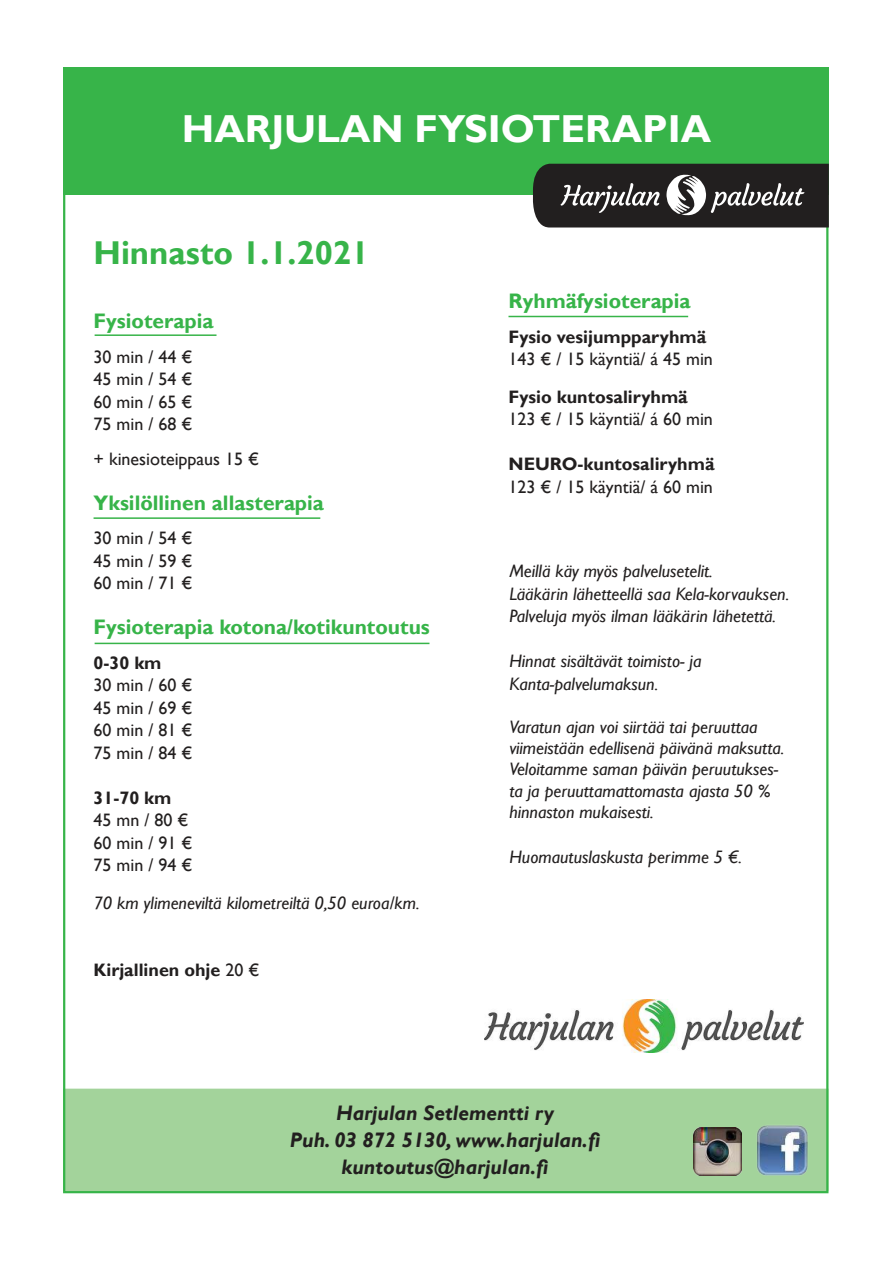
<style>
.page{position:relative;width:893px;height:1263px;background:#fff}
.page>*{position:absolute;margin:0;border:0;box-sizing:border-box;transform-origin:0 0}
.t1{font:700 39px "Gill Sans";color:#fff}
.t2{font:700 33px "Gill Sans";color:#37b449}
.t3{font:700 21px "Gill Sans";color:#37b449}
.t4{font:italic 700 21px/27px "Gill Sans";color:#221f1f;text-align:center}
.t5{font:italic 18px/21px "Gill Sans";color:#221f1f}
.t6{font:18px/22.5px "Gill Sans";color:#221f1f;text-align:justify}
.t7{font:700 18px "Gill Sans";color:#221f1f}
.s1{font-weight:400}
</style>
<div class="page">
<div style="left:64px;top:67px;width:765px;height:128px;background:#37b449"></div>
<div style="left:63px;top:1089px;width:765px;height:102px;background:#a3d39b"></div>
<hr style="left:95px;top:334px;width:121px;height:2px;background:#37b449">
<hr style="left:508px;top:316px;width:180px;height:1px;background:#37b449">
<hr style="left:94px;top:517px;width:226px;height:2px;background:#37b449">
<hr style="left:95px;top:643px;width:334px;height:1px;background:#37b449">
<img style="left:485px;top:999px;width:319px;height:53px">
<img style="left:757px;top:1125px;width:51px;height:50px">
<img style="left:693px;top:1127px;width:48px;height:49px">
<svg style="left:533px;top:164px;width:296px;height:63px;background:#3e3c3c"></svg>
<h1 class="t1" style="left:182px;top:113px;width:531px">HARJULAN FYSIOTERAPIA</h1>
<h2 class="t2" style="left:94px;top:240px;width:277px">Hinnasto 1.1.2021</h2>
<p class="t3" style="left:94px;top:312px;width:122px">Fysioterapia</p>
<p class="t6" style="left:94px;top:347px;width:100px">30 min / 44 € 45 min / 54 € 60 min / 65 € 75 min / 68 €</p>
<p class="t6" style="left:94px;top:449px;width:167px">+ kinesioteippaus 15 €</p>
<p class="t3" style="left:94px;top:494px;width:232px">Yksilöllinen allasterapia</p>
<p class="t6" style="left:94px;top:528px;width:100px">30 min / 54 € 45 min / 59 € 60 min / 71 €</p>
<p class="t3" style="left:94px;top:618px;width:338px">Fysioterapia kotona/kotikuntoutus</p>
<p class="t7" style="left:94px;top:655px;width:69px">0-30 km</p>
<p class="t6" style="left:94px;top:675px;width:100px">30 min / 60 € 45 min / 69 € 60 min / 81 € 75 min / 84 €</p>
<p class="t7" style="left:94px;top:790px;width:79px">31-70 km</p>
<p class="t6" style="left:94px;top:810px;width:100px;text-align:left">45 mn / 80 €<br>60 min / 91 €<br>75 min / 94 €</p>
<p class="t5" style="left:94px;top:893px;width:328px">70 km ylimeneviltä kilometreiltä 0,50 euroa/km.</p>
<p class="t7" style="left:94px;top:963px;width:167px">Kirjallinen ohje <span class="s1">20 €</span></p>
<p class="t3" style="left:508px;top:292px;width:184px">Ryhmäfysioterapia</p>
<p class="t7" style="left:508px;top:329px;width:199px">Fysio vesijumpparyhmä</p>
<p class="t6" style="left:508px;top:349px;width:206px">143 € / 15 käyntiä/ á 45 min</p>
<p class="t7" style="left:508px;top:389px;width:181px">Fysio kuntosaliryhmä</p>
<p class="t6" style="left:508px;top:409px;width:206px">123 € / 15 käyntiä/ á 60 min</p>
<p class="t7" style="left:508px;top:457px;width:208px">NEURO-kuntosaliryhmä</p>
<p class="t6" style="left:508px;top:477px;width:206px">123 € / 15 käyntiä/ á 60 min</p>
<p class="t5" style="left:509px;top:561px;width:281px;line-height:22.5px">Meillä käy myös palvelusetelit.<br>Lääkärin lähetteellä saa Kela-korvauksen.<br>Palveluja myös ilman lääkärin lähetettä.</p>
<p class="t5" style="left:509px;top:651px;width:194px;line-height:22.5px">Hinnat sisältävät toimisto- ja<br>Kanta-palvelumaksun.</p>
<p class="t5" style="left:509px;top:718px;width:277px">Varatun ajan voi siirtää tai peruuttaa viimeistään edellisenä päivänä maksutta.<br>Veloitamme saman päivän peruutukses&shy;ta ja peruuttamattomasta ajasta 50 % hinnaston mukaisesti.</p>
<p class="t5" style="left:509px;top:847px;width:234px">Huomautuslaskusta perimme 5 €.</p>
<p class="t4" style="left:290px;top:1101px;width:312px">Harjulan Setlementti ry<br>Puh. 03 872 5130, www.harjulan.fi kuntoutus@harjulan.fi</p>
</div>
